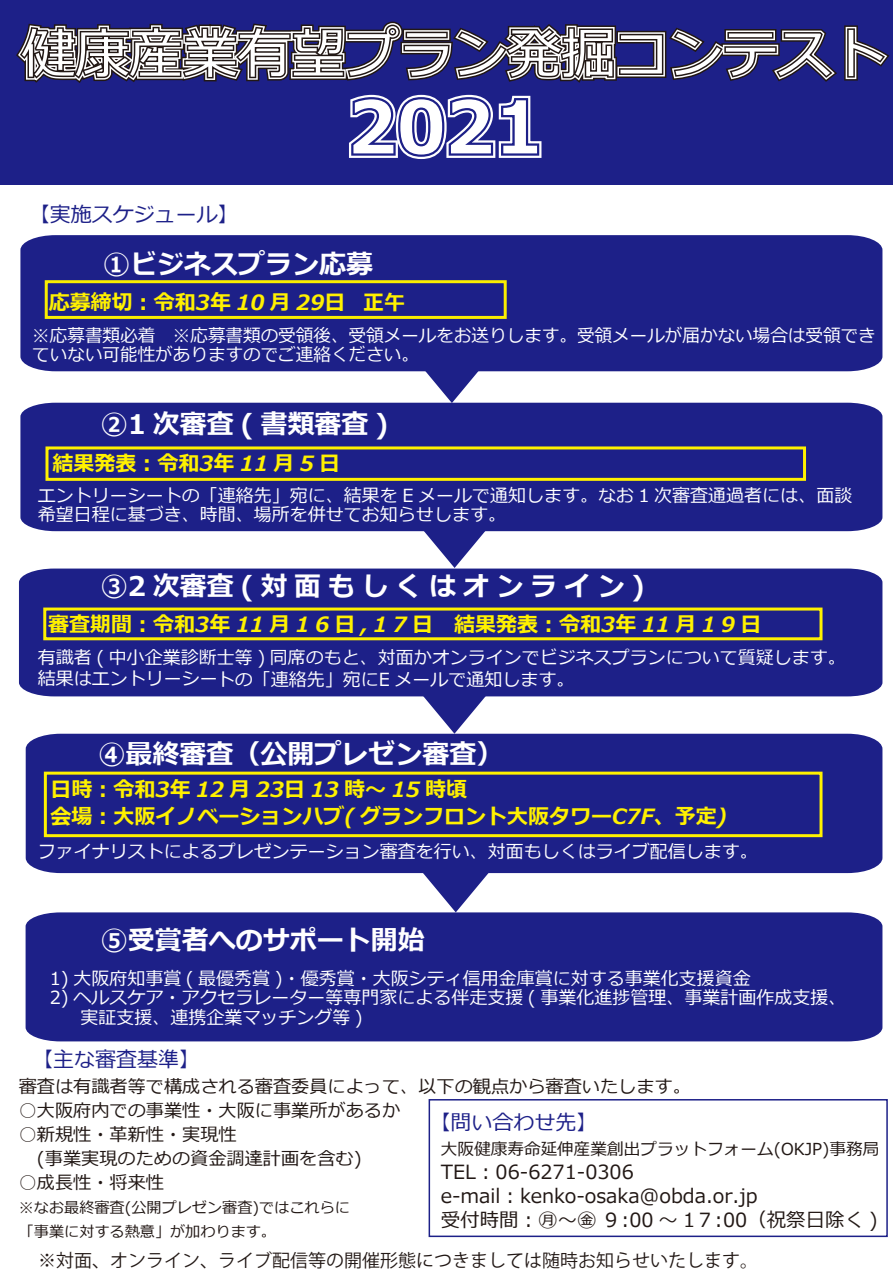
<style>
.page{position:relative;width:893px;height:1286px;background:#fff}
.page>*{position:absolute;margin:0;border:0;box-sizing:border-box;transform-origin:0 0}
.t1{font:700 72px "Meiryo";color:#fff}
.t2{font:54px "Meiryo";color:#fff}
.t3{font:700 27px "Meiryo";color:#fff}
.t4{font:700 27px "Meiryo";letter-spacing:.25em;color:#fff}
.t5{font:italic 700 21px/27px "Meiryo";color:#fff100}
.t6{font:21px "Meiryo";color:#1d2088}
.t7{font:19.5px/24px "Meiryo";color:#221815}
.t8{font:18px/19.5px "Meiryo";color:#fff}
.t9{font:18px/24px "Meiryo";color:#221815}
.t10{font:18px "Koz Go Pro";color:#221815}
.t11{font:16.5px "Meiryo";color:#221815}
.t12{font:15px/24px "Meiryo";color:#221815}
</style>
<div class="page">
<div style="left:429px;top:1099px;width:459px;height:138px;border:2px solid #1d2088"></div>
<div style="left:0;top:0;width:893px;height:185px;background:#1d2088"></div>
<svg style="left:345px;top:873px;width:221px;height:39px"></svg>
<div style="left:20px;top:235px;width:862px;height:136px;background:#1d2088"></div>
<svg style="left:342px;top:270px;width:220px;height:133px"></svg>
<div style="left:20px;top:403px;width:862px;height:128px;background:#1d2088"></div>
<svg style="left:344px;top:435px;width:221px;height:133px"></svg>
<div style="left:19px;top:568px;width:863px;height:128px;background:#1d2088"></div>
<svg style="left:344px;top:601px;width:221px;height:132px"></svg>
<div style="left:45px;top:280px;width:462px;height:39px;border:3px solid #faee00"></div>
<div style="left:45px;top:446px;width:761px;height:35px;border:3px solid #fff100"></div>
<div style="left:43px;top:607px;width:779px;height:33px;border:3px solid #fff100"></div>
<div style="left:26px;top:733px;width:856px;height:140px;background:#1d2088"></div>
<div style="left:26px;top:912px;width:856px;height:129px;background:#1d2088"></div>
<div style="left:44px;top:771px;width:778px;height:66px;border:3px solid #fff100"></div>
<svg style="left:16px;top:21px;width:874px;height:138px"></svg>
<h2 class="t2" style="left:21px;top:16px;width:866px">健康産業有望プラン発掘コンテスト</h2>
<h1 class="t1" style="left:348px;top:76px;width:196px">2021</h1>
<p class="t6" style="left:29px;top:199px;width:212px">【実施スケジュール】</p>
<h3 class="t3" style="left:103px;top:245px;width:271px">①ビジネスプラン応募</h3>
<p class="t5" style="left:49px;top:290px;width:358px">応募締切︓令和3年 10 月 29日 正午</p>
<p class="t8" style="left:32px;top:326px;width:845px">※応募書類必着　※応募書類の受領後、受領メールをお送りします。受領メールが届かない場合は受領できていない可能性がありますのでご連絡ください。</p>
<h3 class="t3" style="left:101px;top:405px;width:289px">②1 次審査 ( 書類審査 )</h3>
<p class="t5" style="left:52px;top:451px;width:289px">結果発表︓令和3年 11 月 5 日</p>
<p class="t8" style="left:38px;top:486px;width:816px">エントリーシートの「連絡先」宛に、結果を E メールで通知します。なお 1 次審査通過者には、面談希望日程に基づき、時間、場所を併せてお知らせします。</p>
<h3 class="t4" style="left:101px;top:567px;width:546px">③2次審査(対面もしくはオンライン)</h3>
<p class="t5" style="left:48px;top:612px;width:715px">審査期間︓令和3年 11 月 1 6 日, 1 7 日　結果発表︓令和3年 11 月 1 9 日</p>
<p class="t8" style="left:38px;top:647px;width:809px;line-height:22.5px">有識者 ( 中小企業診断士等 ) 同席のもと、対面かオンラインでビジネスプランについて質疑します。結果はエントリーシートの「連絡先」宛にE メールで通知します。</p>
<h3 class="t3" style="left:99px;top:735px;width:407px">④最終審査（公開プレゼン審査）</h3>
<p class="t5" style="left:50px;top:776px;width:678px">日時︓令和3年 12 月 23日 13 時～ 15 時頃<br>会場︓大阪イノベーションハブ( グランフロント大阪タワーC7F、予定)</p>
<p class="t8" style="left:38px;top:843px;width:722px">ファイナリストによるプレゼンテーション審査を行い、対面もしくはライブ配信します。</p>
<h3 class="t3" style="left:101px;top:921px;width:326px">⑤受賞者へのサポート開始</h3>
<p class="t8" style="left:50px;top:969px;width:702px">1) 大阪府知事賞 ( 最優秀賞 )・優秀賞・大阪シティ信用金庫賞に対する事業化支援資金</p>
<p class="t8" style="left:80px;top:988px;width:767px;text-indent:-31px">2) ヘルスケア・アクセラレーター等専門家による伴走支援 ( 事業化進捗管理、事業計画作成支援、実証支援、連携企業マッチング等 )</p>
<p class="t6" style="left:32px;top:1045px;width:169px">【主な審査基準】</p>
<p class="t9" style="left:19px;top:1075px;width:674px">審査は有識者等で構成される審査委員によって、以下の観点から審査いたします。</p>
<p class="t9" style="left:19px;top:1099px;width:383px">○大阪府内での事業性・大阪に事業所があるか</p>
<p class="t9" style="left:19px;top:1123px;width:344px">○新規性・革新性・実現性<br>　(事業実現のための資金調達計画を含む)</p>
<p class="t9" style="left:19px;top:1171px;width:147px">○成長性・将来性</p>
<p class="t12" style="left:19px;top:1195px;width:333px">※なお最終審査(公開プレゼン審査)ではこれらに「事業に対する熱意」が加わります。</p>
<p class="t6" style="left:429px;top:1107px;width:169px">【問い合わせ先】</p>
<p class="t7" style="left:441px;top:1160px;width:438px">TEL︓06-6271-0306 e-mail︓kenko-osaka@obda.or.jp<br>受付時間︓㊊～㊎９:00 ～ 1７:00（祝祭日除く )</p>
<p class="t11" style="left:441px;top:1137px;width:440px">大阪健康寿命延伸産業創出プラットフォーム(OKJP)事務局</p>
<p class="t10" style="left:38px;top:1248px;width:722px">※対面、オンライン、ライブ配信等の開催形態につきましては随時お知らせいたします。</p>
</div>
